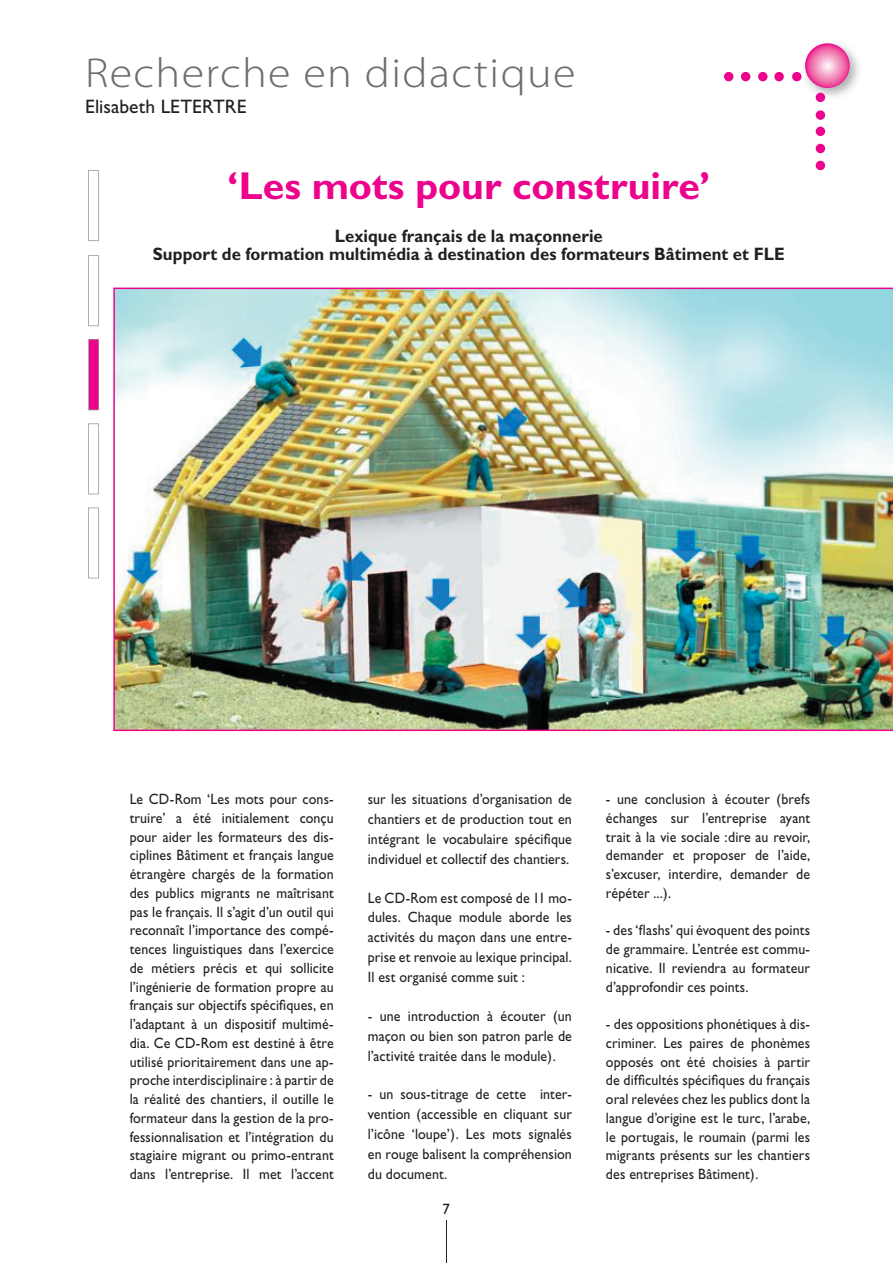
<style>
.page{position:relative;width:893px;height:1263px;background:#fff}
.page>*{position:absolute;margin:0;border:0;box-sizing:border-box;transform-origin:0 0}
.t1{font:300 42px "Myriad Pro";letter-spacing:.03em;color:#6c6d70;scale:1.1 1}
.t2{font:700 39px "Gill Sans";color:#ed028c}
.t3{font:19.5px "Gill Sans";color:#231f20}
.t4{font:700 18px/18.8px "Gill Sans";color:#231f20;text-align:center;scale:.93 1}
.t5{font:15px/18.8px "Gill Sans";letter-spacing:.01em;color:#231f20;text-align:justify;scale:.93 1}
.t6{font:15px "Gill Sans";letter-spacing:.01em;color:#231f20}
</style>
<div class="page">
<hr style="left:446px;top:1220px;width:1px;height:43px;background:#231f20">
<svg style="left:88px;top:170px;width:11px;height:71px"></svg>
<svg style="left:88px;top:255px;width:11px;height:71px"></svg>
<svg style="left:88px;top:339px;width:11px;height:71px"></svg>
<svg style="left:88px;top:423px;width:11px;height:71px"></svg>
<svg style="left:88px;top:508px;width:11px;height:70px"></svg>
<img style="left:799px;top:43px;width:60px;height:59px">
<svg style="left:805px;top:43px;width:45px;height:45px;background:#f075b1"></svg>
<div style="left:816px;top:93px;width:9px;height:9px;background:#ed028c;border-radius:50%"></div>
<div style="left:816px;top:110px;width:9px;height:10px;background:#ed028c;border-radius:50%"></div>
<div style="left:816px;top:127px;width:9px;height:9px;background:#ed028c;border-radius:50%"></div>
<div style="left:816px;top:144px;width:9px;height:9px;background:#ed028c;border-radius:50%"></div>
<div style="left:816px;top:161px;width:9px;height:9px;background:#ed028c;border-radius:50%"></div>
<div style="left:792px;top:72px;width:9px;height:9px;background:#ed028c;border-radius:50%"></div>
<div style="left:774px;top:72px;width:10px;height:9px;background:#ed028c;border-radius:50%"></div>
<div style="left:758px;top:72px;width:9px;height:9px;background:#ed028c;border-radius:50%"></div>
<div style="left:741px;top:72px;width:9px;height:9px;background:#ed028c;border-radius:50%"></div>
<div style="left:724px;top:72px;width:9px;height:9px;background:#ed028c;border-radius:50%"></div>
<img style="left:113px;top:288px;width:780px;height:443px">
<h1 class="t1" style="left:85px;top:57px;width:447px">Recherche en didactique</h1>
<h3 class="t3" style="left:85px;top:99px;width:163px">Elisabeth LETERTRE</h3>
<h2 class="t2" style="left:227px;top:173px;width:484px">‘Les mots pour construire’</h2>
<p class="t4" style="left:153px;top:228px;width:681px">Lexique français de la maçonnerie<br>Support de formation multimédia à destination des formateurs Bâtiment et FLE</p>
<p class="t5" style="left:130px;top:791px;width:221px">Le CD-Rom ‘Les mots pour cons&shy;truire’ a été initialement conçu pour aider les formateurs des dis&shy;ciplines Bâtiment et français langue étrangère chargés de la formation des publics migrants ne maîtrisant pas le français. Il s’agit d’un outil qui reconnaît l’importance des compé&shy;tences linguistiques dans l’exercice de métiers précis et qui sollicite l’ingénierie de formation propre au français sur objectifs spécifiques, en l’adaptant à un dispositif multimé&shy;dia. Ce CD-Rom est destiné à être utilisé prioritairement dans une ap&shy;proche interdisciplinaire : à partir de la réalité des chantiers, il outille le formateur dans la gestion de la pro&shy;fessionnalisation et l’intégration du stagiaire migrant ou primo-entrant dans l’entreprise. Il met l’accent</p>
<p class="t5" style="left:368px;top:791px;width:221px;line-height:20px">sur les situations d’organisation de chantiers et de production tout en intégrant le vocabulaire spécifique individuel et collectif des chantiers.</p>
<p class="t5" style="left:368px;top:889px;width:221px;line-height:20px">Le CD-Rom est composé de 11 mo&shy;dules. Chaque module aborde les activités du maçon dans une entre&shy;prise et renvoie au lexique principal.<br>Il est organisé comme suit :</p>
<p class="t5" style="left:368px;top:1008px;width:221px;line-height:20px">- une introduction à écouter (un maçon ou bien son patron parle de l’activité traitée dans le module).</p>
<p class="t5" style="left:368px;top:1086px;width:221px;line-height:20px">- un sous-titrage de cette inter&shy;vention (accessible en cliquant sur l’icône ‘loupe’). Les mots signalés en rouge balisent la compréhension du document.</p>
<p class="t6" style="left:442px;top:1204px;width:9px">7</p>
<p class="t5" style="left:606px;top:791px;width:221px">- une conclusion à écouter (brefs échanges sur l’entreprise ayant trait à la vie sociale :dire au revoir, demander et proposer de l’aide, s’excuser, interdire, demander de répéter ...).</p>
<p class="t5" style="left:606px;top:923px;width:221px">- des ‘flashs’ qui évoquent des points de grammaire. L’entrée est commu&shy;nicative. Il reviendra au formateur d’approfondir ces points.</p>
<p class="t5" style="left:606px;top:1016px;width:221px">- des oppositions phonétiques à dis&shy;criminer. Les paires de phonèmes opposés ont été choisies à partir de difficultés spécifiques du français oral relevées chez les publics dont la langue d’origine est le turc, l’arabe, le portugais, le roumain (parmi les migrants présents sur les chantiers des entreprises Bâtiment).</p>
</div>
